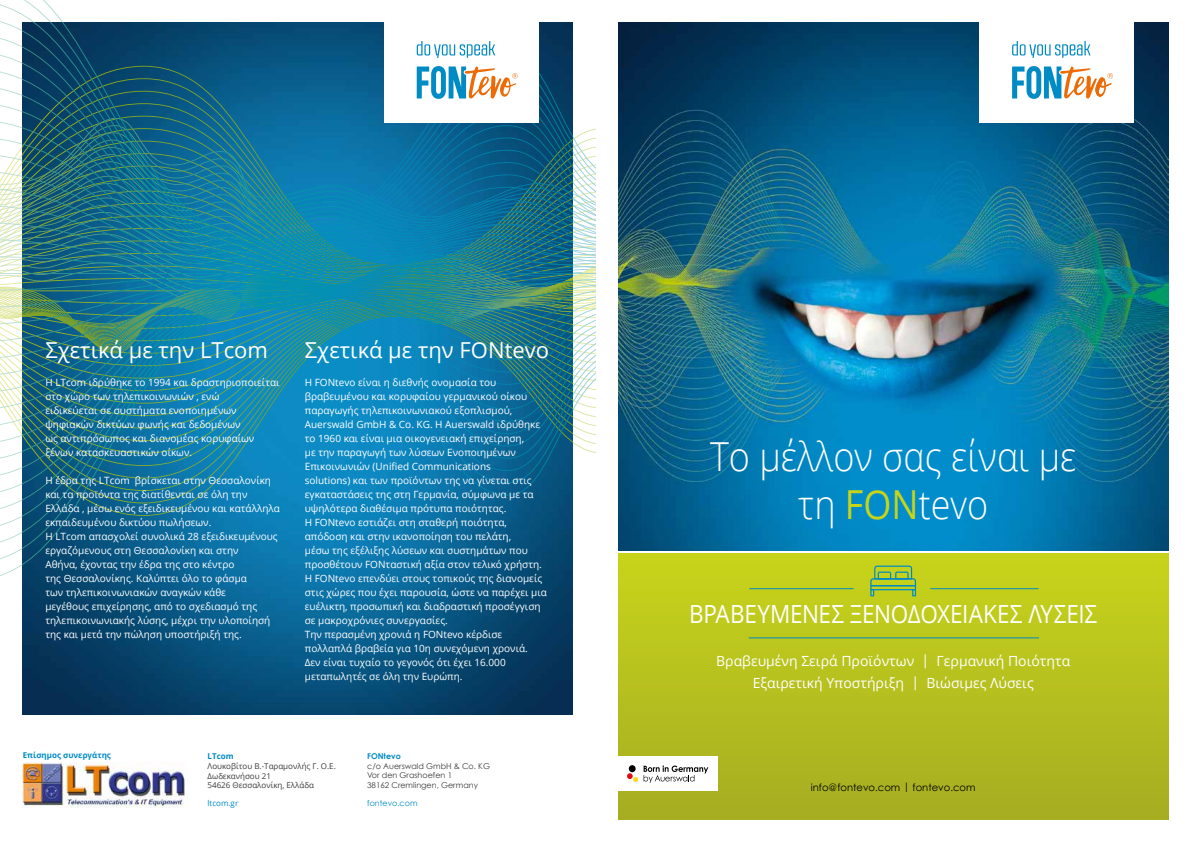
<style>
.page{position:relative;width:1191px;height:842px;background:#fff}
.page>*{position:absolute;margin:0;border:0;box-sizing:border-box;transform-origin:0 0}
.t1{font:300 40px/48px "Open Sans";color:#fff;text-align:center;scale:.9 1}
.t2{font:25px "Open Sans";letter-spacing:-.015em;color:#fff;scale:.9 1}
.t3{font:22px "Open Sans";color:#fff}
.t4{font:14px/22.5px "Open Sans";color:#fff;text-align:center}
.t5{font:10px/14px "Open Sans";color:#fff}
.t6{font:10px "Century Gothic";color:#000}
.t7{font:8px/9.6px "Open Sans";color:#3c3c3b}
.t8{font:8px/9.6px "Century Gothic";color:#3c3c3b}
.t9{font:700 8px "Open Sans";color:#008bc5}
.t10{font:8px "Century Gothic";color:#008bc5}
.t11{font:8px "Open Sans";color:#008bc5}
.t12{font:700 8px "Century Gothic";color:#008bc5}
.s1{font-weight:400;color:#c8d419}
</style>
<div class="page">
<svg style="left:0;top:0;width:595px;height:345px"></svg>
<img style="left:23px;top:581px;width:550px;height:133px">
<svg style="left:23px;top:564px;width:550px;height:17px;background:#095e8e"></svg>
<svg style="left:23px;top:547px;width:550px;height:17px;background:#096393"></svg>
<svg style="left:23px;top:530px;width:550px;height:17px;background:#0a6697"></svg>
<svg style="left:23px;top:513px;width:550px;height:17px;background:#0a6a9b"></svg>
<svg style="left:23px;top:496px;width:550px;height:17px;background:#0d6e9e"></svg>
<svg style="left:23px;top:479px;width:550px;height:17px;background:#0d72a1"></svg>
<svg style="left:23px;top:462px;width:550px;height:17px;background:#0f75a2"></svg>
<svg style="left:23px;top:445px;width:550px;height:17px;background:#0f77a4"></svg>
<svg style="left:23px;top:427px;width:550px;height:18px;background:#117aa5"></svg>
<svg style="left:23px;top:410px;width:550px;height:17px;background:#117ba6"></svg>
<svg style="left:23px;top:393px;width:550px;height:17px;background:#127ca6"></svg>
<svg style="left:23px;top:376px;width:550px;height:17px;background:#127da5"></svg>
<svg style="left:23px;top:359px;width:550px;height:17px;background:#137ea5"></svg>
<svg style="left:23px;top:345px;width:550px;height:14px;background:#157fa2"></svg>
<svg style="left:0;top:222px;width:595px;height:119px"></svg>
<svg style="left:23px;top:23px;width:550px;height:322px;background:#146f8e"></svg>
<img style="left:618px;top:23px;width:550px;height:527px">
<div style="left:618px;top:554px;width:550px;height:265px;background:linear-gradient(to bottom,#c7d41b,#a6ad23)"></div>
<div style="left:384px;top:0;width:155px;height:122px;background:#fff"></div>
<svg style="left:417px;top:41px;width:78px;height:17px"></svg>
<svg style="left:417px;top:66px;width:100px;height:33px"></svg>
<div style="left:979px;top:0;width:155px;height:122px;background:#fff"></div>
<svg style="left:1012px;top:41px;width:78px;height:17px"></svg>
<svg style="left:1012px;top:66px;width:101px;height:33px"></svg>
<div style="left:618px;top:757px;width:99px;height:34px;background:#fff"></div>
<svg style="left:627px;top:765px;width:81px;height:18px"></svg>
<hr style="left:749px;top:588px;width:104px;height:1px;background:#008bc5">
<svg style="left:870px;top:566px;width:46px;height:30px"></svg>
<hr style="left:930px;top:588px;width:108px;height:1px;background:#008bc5">
<hr style="left:748px;top:637px;width:291px;height:1px;background:#008bc5">
<img style="left:23px;top:763px;width:162px;height:44px">
<h3 class="t3" style="left:45px;top:335px;width:224px">Σχετικά με την LTcom</h3>
<h3 class="t3" style="left:305px;top:335px;width:246px">Σχετικά με την FONtevo</h3>
<p class="t5" style="left:45px;top:375px;width:236px">Η LTcom ιδρύθηκε το 1994 και δραστηριοποιείται στο χώρο των τηλεπικοινωνιών , ενώ<br>ειδικεύεται σε συστήματα ενοποιημένων ψηφιακών δικτύων φωνής και δεδομένων<br>ως αντιπρόσωπος και διανομέας κορυφαίων ξένων κατασκευαστικών οίκων.</p>
<p class="t5" style="left:45px;top:473px;width:236px">Η έδρα της LTcom βρίσκεται στην Θεσσαλονίκη και τα προϊόντα της διατίθενται σε όλη την Ελλάδα , μέσω ενός εξειδικευμένου και κατάλληλα εκπαιδευμένου δικτύου πωλήσεων.<br>Η LTcom απασχολεί συνολικά 28 εξειδικευμένους εργαζόμενους στη Θεσσαλονίκη και στην<br>Αθήνα, έχοντας την έδρα της στο κέντρο<br>της Θεσσαλονίκης. Καλύπτει όλο το φάσμα<br>των τηλεπικοινωνιακών αναγκών κάθε<br>μεγέθους επιχείρησης, από το σχεδιασμό της τηλεπικοινωνιακής λύσης, μέχρι την υλοποίησή της και μετά την πώληση υποστήριξή της.</p>
<p class="t5" style="left:305px;top:375px;width:244px">Η FONtevo είναι η διεθνής ονομασία του βραβευμένου και κορυφαίου γερμανικού οίκου παραγωγής τηλεπικοινωνιακού εξοπλισμού, Auerswald GmbH &amp; Co. KG. Η Auerswald ιδρύθηκε το 1960 και είναι μια οικογενειακή επιχείρηση,<br>με την παραγωγή των λύσεων Ενοποιημένων Επικοινωνιών (Unified Communications<br>solutions) και των προϊόντων της να γίνεται στις εγκαταστάσεις της στη Γερμανία, σύμφωνα με τα υψηλότερα διαθέσιμα πρότυπα ποιότητας.<br>Η FONtevo εστιάζει στη σταθερή ποιότητα, απόδοση και στην ικανοποίηση του πελάτη,<br>μέσω της εξέλιξης λύσεων και συστημάτων που προσθέτουν FONταστική αξία στον τελικό χρήστη.<br>Η FONtevo επενδύει στους τοπικούς της διανομείς στις χώρες που έχει παρουσία, ώστε να παρέχει μια ευέλικτη, προσωπική και διαδραστική προσέγγιση σε μακροχρόνιες συνεργασίες.<br>Την περασμένη χρονιά η FONtevo κέρδισε πολλαπλά βραβεία για 10η συνεχόμενη χρονιά.<br>Δεν είναι τυχαίο το γεγονός ότι έχει 16.000 μεταπωλητές σε όλη την Ευρώπη.</p>
<p class="t9" style="left:23px;top:749px;width:90px">Επίσημος συνεργάτης</p>
<p class="t9" style="left:207px;top:751px;width:28px">LTcom</p>
<p class="t7" style="left:207px;top:761px;width:130px">Λουκοβίτου Β.-Ταραμονλής Γ. Ο.Ε.<br>Δωδεκανήσου 21<br>54626 Θεσσαλονίκη, Ελλάδα</p>
<p class="t11" style="left:207px;top:798px;width:32px">ltcom.gr</p>
<p class="t12" style="left:367px;top:751px;width:35px">FONtevo</p>
<p class="t8" style="left:367px;top:761px;width:124px">c/o Auerswald GmbH &amp; Co. KG<br>Vor den Grashoefen 1<br>38162 Cremlingen, Germany</p>
<p class="t10" style="left:367px;top:798px;width:52px">fontevo.com</p>
<h1 class="t1" style="left:710px;top:431px;width:408px">Το μέλλον σας είναι με τη <span class="s1">FON</span>tevo</h1>
<h2 class="t2" style="left:689px;top:596px;width:455px">ΒΡΑΒΕΥΜΕΝΕΣ ΞΕΝΟΔΟΧΕΙΑΚΕΣ ΛΥΣΕΙΣ</h2>
<h3 class="t4" style="left:716px;top:649px;width:356px">Βραβευμένη Σειρά Προϊόντων | Γερμανική Ποιότητα<br>Εξαιρετική Υποστήριξη | Βιώσιμες Λύσεις</h3>
<p class="t6" style="left:811px;top:781px;width:166px">info@fontevo.com | fontevo.com</p>
</div>
